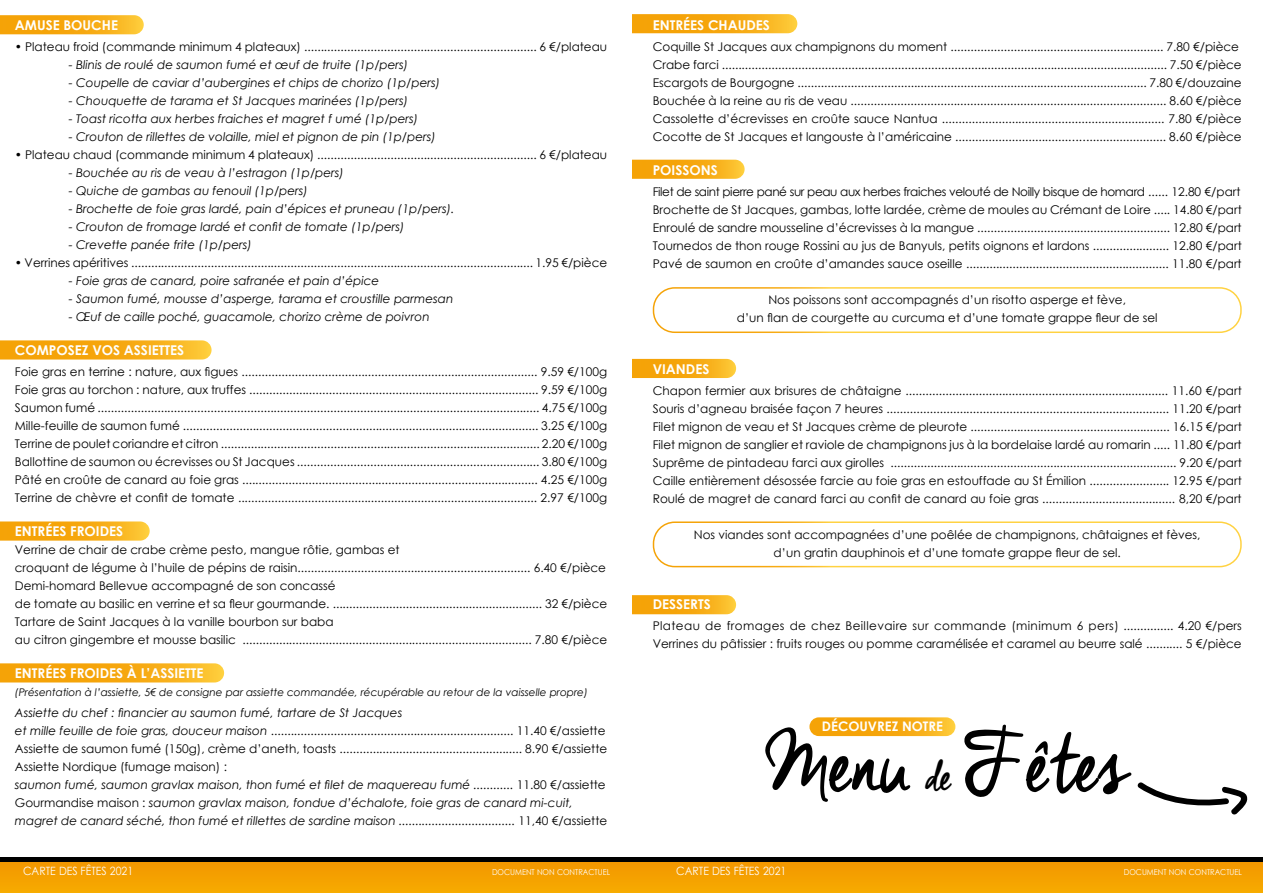
<style>
.page{position:relative;width:1263px;height:893px;background:#fff}
.page>*{position:absolute;margin:0;border:0;box-sizing:border-box;transform-origin:0 0}
.t1{font:84.15px "Cheddar Jack";letter-spacing:-.015em;color:#000}
.t2{font:700 13.5px "Century Gothic";color:#fff}
.t3{font:700 13.2px "Century Gothic";color:#fff}
.t4{font:12px/18px "Century Gothic";color:#000}
.t5{font:italic 12px/18px "Century Gothic";color:#000}
.t6{font:11.4px "Century Gothic";color:#fff;scale:.92 1}
.t7{font:italic 10.5px "Century Gothic";color:#000}
.t8{font:8.1px "Century Gothic";color:#fff;scale:.92 1}
.s1{font-style:normal}
.s2{font-size:42.15px}
</style>
<div class="page">
<div style="left:0;top:859px;width:1263px;height:34px;background:#f5a000"></div>
<hr style="left:0;top:858px;width:1263px;height:4px;background:#000">
<div style="left:622px;top:595px;width:114px;height:19px;background:linear-gradient(to right,#f29700,#fbbd2c);border-radius:10px"></div>
<svg style="left:618px;top:14px;width:179px;height:19px;background:#f6ac14"></svg>
<svg style="left:622px;top:160px;width:123px;height:19px;background:#f6ac16"></svg>
<div style="left:622px;top:359px;width:114px;height:19px;background:linear-gradient(to right,#f29700,#fbbd2c);border-radius:10px"></div>
<div style="left:653px;top:287px;width:589px;height:46px;border:2px solid #fff;border-radius:21px"></div>
<div style="left:653px;top:521px;width:589px;height:46px;border:2px solid #fff;border-radius:21px"></div>
<svg style="left:0;top:15px;width:144px;height:19px;background:#f7ae19"></svg>
<svg style="left:0;top:340px;width:212px;height:20px;background:#f7b020"></svg>
<svg style="left:0;top:521px;width:150px;height:20px;background:#f7b021"></svg>
<svg style="left:0;top:663px;width:224px;height:19px;background:#f7ad1a"></svg>
<div style="left:615px;top:0;width:17px;height:804px;background:#fff"></div>
<svg style="left:809px;top:717px;width:146px;height:19px;background:#f6ac18"></svg>
<svg style="left:1137px;top:782px;width:111px;height:33px"></svg>
<p class="t2" style="left:15px;top:16px;width:105px">AMUSE BOUCHE</p>
<p class="t4" style="left:15px;top:37px;width:594px">• Plateau froid (commande minimum 4 plateaux) ...................................................................... 6 €/plateau</p>
<p class="t5" style="left:69px;top:55px;width:341px">- Blinis de roulé de saumon fumé et œuf de truite (1p/pers)</p>
<p class="t5" style="left:69px;top:73px;width:373px">- Coupelle de caviar d’aubergines et chips de chorizo (1p/pers)</p>
<p class="t5" style="left:69px;top:91px;width:341px">- Chouquette de tarama et St Jacques marinées (1p/pers)</p>
<p class="t5" style="left:69px;top:109px;width:351px">- Toast ricotta aux herbes fraiches et magret f umé (1p/pers)</p>
<p class="t5" style="left:69px;top:127px;width:368px">- Crouton de rillettes de volaille, miel et pignon de pin (1p/pers)</p>
<p class="t4" style="left:15px;top:145px;width:594px">• Plateau chaud (commande minimum 4 plateaux) .................................................................. 6 €/plateau</p>
<p class="t5" style="left:69px;top:163px;width:277px">- Bouchée au ris de veau à l’estragon (1p/pers)</p>
<p class="t5" style="left:69px;top:181px;width:241px">- Quiche de gambas au fenouil (1p/pers)</p>
<p class="t5" style="left:69px;top:199px;width:387px">- Brochette de foie gras lardé, pain d’épices et pruneau (1p/pers).</p>
<p class="t5" style="left:69px;top:217px;width:337px">- Crouton de fromage lardé et confit de tomate (1p/pers)</p>
<p class="t5" style="left:69px;top:235px;width:184px">- Crevette panée frite (1p/pers)</p>
<p class="t4" style="left:15px;top:253px;width:594px">• Verrines apéritives ......................................................................................................................... 1.95 €/pièce</p>
<p class="t5" style="left:69px;top:271px;width:312px">- Foie gras de canard, poire safranée et pain d’épice</p>
<p class="t5" style="left:69px;top:289px;width:386px">- Saumon fumé, mousse d’asperge, tarama et croustille parmesan</p>
<p class="t5" style="left:69px;top:307px;width:362px">- Œuf de caille poché, guacamole, chorizo crème de poivron</p>
<p class="t2" style="left:15px;top:341px;width:171px">COMPOSEZ VOS ASSIETTES</p>
<p class="t4" style="left:15px;top:362px;width:594px;text-align:justify">Foie gras en terrine : nature, aux figues ......................................................................................... 9.59 €/100g Foie gras au torchon : nature, aux truffes ....................................................................................... 9.59 €/100g Saumon fumé ..................................................................................................................................... 4.75 €/100g Mille-feuille de saumon fumé ........................................................................................................... 3.25 €/100g Terrine de poulet coriandre et citron ................................................................................................ 2.20 €/100g Ballottine de saumon ou écrevisses ou St Jacques ......................................................................... 3.80 €/100g Pâté en croûte de canard au foie gras ......................................................................................... 4.25 €/100g Terrine de chèvre et confit de tomate .......................................................................................... 2.97 €/100g</p>
<p class="t2" style="left:15px;top:523px;width:110px">ENTRÉES FROIDES</p>
<p class="t4" style="left:15px;top:540px;width:594px">Verrine de chair de crabe crème pesto, mangue rôtie, gambas et<br>croquant de légume à l’huile de pépins de raisin...................................................................... 6.40 €/pièce Demi-homard Bellevue accompagné de son concassé<br>de tomate au basilic en verrine et sa fleur gourmande. ............................................................... 32 €/pièce Tartare de Saint Jacques à la vanille bourbon sur baba<br>au citron gingembre et mousse basilic ....................................................................................... 7.80 €/pièce</p>
<p class="t2" style="left:15px;top:665px;width:190px">ENTRÉES FROIDES À L’ASSIETTE</p>
<p class="t7" style="left:15px;top:685px;width:574px">(Présentation à l’assiette, 5€ de consigne par assiette commandée, récupérable au retour de la vaisselle propre)</p>
<p class="t5" style="left:15px;top:704px;width:594px">Assiette du chef : financier au saumon fumé, tartare de St Jacques<br>et mille feuille de foie gras, douceur maison <span class="s1">......................................................................... 11.40 €/assiette Assiette de saumon fumé (150g), crème d’aneth, toasts ....................................................... 8.90 €/assiette Assiette Nordique (fumage maison) :<br></span>saumon fumé, saumon gravlax maison, thon fumé et filet de maquereau fumé ............ <span class="s1">11.80 €/assiette Gourmandise maison :</span> saumon gravlax maison, fondue d’échalote, foie gras de canard mi-cuit, magret de canard séché, thon fumé et rillettes de sardine maison ................................... <span class="s1">11,40 €/assiette</span></p>
<p class="t2" style="left:653px;top:16px;width:119px">ENTRÉES CHAUDES</p>
<p class="t4" style="left:653px;top:37px;width:590px">Coquille St Jacques aux champignons du moment ................................................................ 7.80 €/pièce Crabe farci ...................................................................................................................................... 7.50 €/pièce Escargots de Bourgogne ......................................................................................................... 7.80 €/douzaine Bouchée à la reine au ris de veau ............................................................................................... 8.60 €/pièce Cassolette d’écrevisses en croûte sauce Nantua ................................................................... 7.80 €/pièce Cocotte de St Jacques et langouste à l’américaine ............................................................... 8.60 €/pièce</p>
<p class="t2" style="left:653px;top:161px;width:67px">POISSONS</p>
<p class="t4" style="left:653px;top:182px;width:590px;text-align:justify">Filet de saint pierre pané sur peau aux herbes fraiches velouté de Noilly bisque de homard ...... 12.80 €/part Brochette de St Jacques, gambas, lotte lardée, crème de moules au Crémant de Loire ..... 14.80 €/part Enroulé de sandre mousseline d’écrevisses à la mangue .......................................................... 12.80 €/part Tournedos de thon rouge Rossini au jus de Banyuls, petits oignons et lardons ....................... 12.80 €/part Pavé de saumon en croûte d’amandes sauce oseille ............................................................. 11.80 €/part</p>
<p class="t4" style="left:737px;top:290px;width:422px;text-align:center">Nos poissons sont accompagnés d’un risotto asperge et fève,<br>d’un flan de courgette au curcuma et d’une tomate grappe fleur de sel</p>
<p class="t2" style="left:653px;top:361px;width:58px">VIANDES</p>
<p class="t4" style="left:653px;top:381px;width:590px;text-align:justify">Chapon fermier aux brisures de châtaigne ............................................................................... 11.60 €/part Souris d’agneau braisée façon 7 heures ..................................................................................... 11.20 €/part Filet mignon de veau et St Jacques crème de pleurote ............................................................ 16.15 €/part Filet mignon de sanglier et raviole de champignons jus à la bordelaise lardé au romarin ..... 11.80 €/part Suprême de pintadeau farci aux girolles ...................................................................................... 9.20 €/part Caille entièrement désossée farcie au foie gras en estouffade au St Émilion ........................ 12.95 €/part Roulé de magret de canard farci au confit de canard au foie gras ........................................ 8,20 €/part</p>
<p class="t4" style="left:694px;top:525px;width:508px;text-align:center">Nos viandes sont accompagnées d’une poêlée de champignons, châtaignes et fèves, d’un gratin dauphinois et d’une tomate grappe fleur de sel.</p>
<p class="t2" style="left:653px;top:596px;width:60px">DESSERTS</p>
<p class="t4" style="left:653px;top:617px;width:590px">Plateau de fromages de chez Beillevaire sur commande (minimum 6 pers) ............... 4.20 €/pers<br>Verrines du pâtissier : fruits rouges ou pomme caramélisée et caramel au beurre salé ........... 5 €/pièce</p>
<p class="t3" style="left:822px;top:718px;width:122px">DÉCOUVREZ NOTRE</p>
<h1 class="t1" style="left:765px;top:706px;width:364px">Menu <span class="s2">de</span> Fêtes</h1>
<p class="t6" style="left:23px;top:863px;width:121px">CARTE DES FÊTES 2021</p>
<p class="t8" style="left:492px;top:867px;width:130px">DOCUMENT NON CONTRACTUEL</p>
<p class="t6" style="left:676px;top:863px;width:121px">CARTE DES FÊTES 2021</p>
<p class="t8" style="left:1124px;top:867px;width:130px">DOCUMENT NON CONTRACTUEL</p>
</div>
